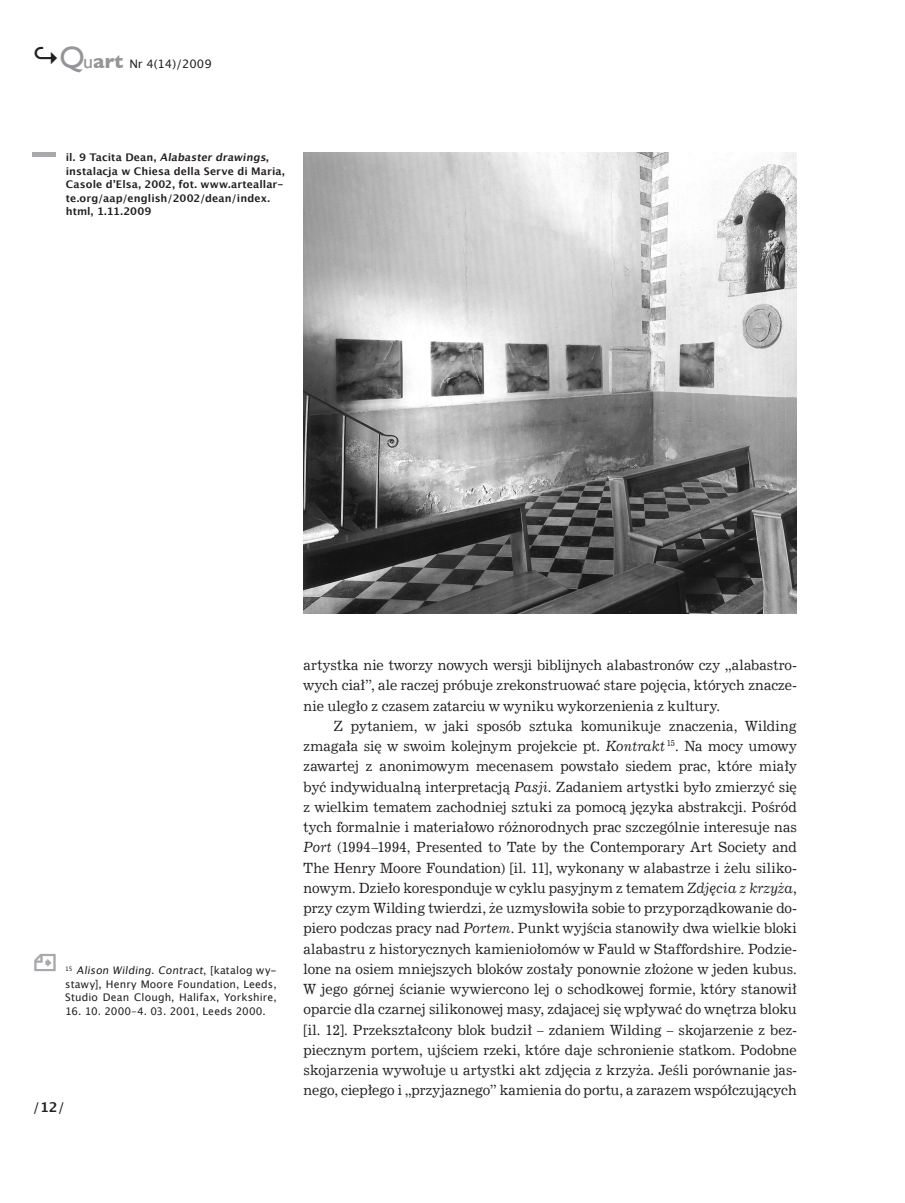
<style>
.page{position:relative;width:905px;height:1203px;background:#fff}
.page>*{position:absolute;margin:0;border:0;box-sizing:border-box;transform-origin:0 0}
.t1{font:14.1px "News 702 EU";letter-spacing:.005em;color:#231f20;scale:.94 1}
.t2{font:13.5px "Lucida Grande";color:#231f20}
.t3{font:11.7px "Lucida Grande";color:#231f20}
.t4{font:700 10.5px/13.5px "Lucida Grande";letter-spacing:.01em;color:#231f20}
.t5{font:10.5px/13.5px "Lucida Grande";letter-spacing:.015em;color:#231f20;text-align:justify}
.s1{font-weight:700;font-size:27px}
.s2{font-family:"Gill Sans";font-size:30.9px;color:#939598}
.s3{font-family:"Gill Sans";font-size:19.8px;color:#939598}
.s4{font-family:"Gill Sans";font-weight:700;font-size:19.8px;color:#939598}
.s5{font-weight:700}
.s6{font-style:italic}
</style>
<div class="page">
<img style="left:304px;top:152px;width:493px;height:461px">
<div style="left:32px;top:152px;width:24px;height:5px;background:#a8a9ad"></div>
<p class="t3" style="left:32px;top:57px;width:181px"><span class="s1">↪</span><span class="s2">Q</span><span class="s3">u</span><span class="s4">art</span> Nr 4(14)/2009</p>
<p class="t4" style="left:66px;top:151px;width:220px">i l . 9 Tac i t a D e a n , Alabaster drawings, instalacja w Chiesa della Serve di Maria, Casole d’Elsa, 2002, fot. www.arteallar&shy;te.org/aap/english/2002/dean/index. html, 1.11.2009</p>
<p class="t5" style="left:65px;top:963px;width:213px"><sup>1</sup> <sup>5</sup> Alison Wilding. Contract, [ kata l o g wy&shy;stawy], Henry Moore Foundation, Leeds, Studio Dean Clough, Halifax, Yorkshire,</p>
<p class="t5" style="left:65px;top:1004px;width:202px">16. 10. 2000–4. 03. 2001, Leeds 2000.</p>
<p class="t2" style="left:33px;top:1099px;width:33px">/<span class="s5">12</span>/</p>
<p class="t1" style="left:304px;top:656px;width:526px">artystka nie tworzy nowych wersji biblijnych alabastronów czy „alabastro-</p>
<p class="t1" style="left:304px;top:676px;width:526px">wych ciał”, ale raczej próbuje zrekonstruować stare pojęcia, których znacze-</p>
<p class="t1" style="left:304px;top:696px;width:445px">nie uległo z czasem zatarciu w wyniku wykorzenienia z kultury.</p>
<p class="t1" style="left:333px;top:717px;width:495px">Z pytaniem, w jaki sposób sztuka komunikuje znaczenia, Wilding</p>
<p class="t1" style="left:304px;top:737px;width:526px">zmagała się w swoim kolejnym projekcie pt. <span class="s6">Kontrakt</span> <sup>15</sup>. Na mocy umowy</p>
<p class="t1" style="left:304px;top:757px;width:526px">zawartej z anonimowym mecenasem powstało siedem prac, które miały</p>
<p class="t1" style="left:304px;top:777px;width:526px">być indywidualną interpretacją <span class="s6">Pasji</span>. Zadaniem artystki było zmierzyć się</p>
<p class="t1" style="left:304px;top:798px;width:526px">z wielkim tematem zachodniej sztuki za pomocą języka abstrakcji. Pośród</p>
<p class="t1" style="left:304px;top:818px;width:526px">tych formalnie i materiałowo różnorodnych prac szczególnie interesuje nas</p>
<p class="t1" style="left:304px;top:838px;width:526px"><span class="s6">Port</span> (1994–1994, Presented to Tate by the Contemporary Art Society and</p>
<p class="t1" style="left:304px;top:858px;width:526px">The Henry Moore Foundation) [il. 11], wykonany w alabastrze i żelu siliko-</p>
<p class="t1" style="left:304px;top:879px;width:526px">nowym. Dzieło koresponduje w cyklu pasyjnym z tematem <span class="s6">Zdjęcia z krzyża</span>,</p>
<p class="t1" style="left:304px;top:899px;width:526px">przy czym Wilding twierdzi, że uzmysłowiła sobie to przyporządkowanie do-</p>
<p class="t1" style="left:304px;top:919px;width:526px">piero podczas pracy nad <span class="s6">Portem</span>. Punkt wyjścia stanowiły dwa wielkie bloki</p>
<p class="t1" style="left:304px;top:939px;width:526px">alabastru z historycznych kamieniołomów w Fauld w Staffordshire. Podzie-</p>
<p class="t1" style="left:304px;top:960px;width:526px">lone na osiem mniejszych bloków zostały ponownie złożone w jeden kubus.</p>
<p class="t1" style="left:304px;top:980px;width:526px">W jego górnej ścianie wywiercono lej o schodkowej formie, który stanowił</p>
<p class="t1" style="left:304px;top:1000px;width:526px">oparcie dla czarnej silikonowej masy, zdajacej się wpływać do wnętrza bloku</p>
<p class="t1" style="left:304px;top:1020px;width:526px">[il. 12]. Przekształcony blok budził – zdaniem Wilding – skojarzenie z bez-</p>
<p class="t1" style="left:304px;top:1041px;width:526px">piecznym portem, ujściem rzeki, które daje schronienie statkom. Podobne</p>
<p class="t1" style="left:304px;top:1061px;width:526px">skojarzenia wywołuje u artystki akt zdjęcia z krzyża. Jeśli porównanie jas-</p>
<p class="t1" style="left:304px;top:1081px;width:526px">nego, ciepłego i „przyjaznego” kamienia do portu, a zarazem współczujących</p>
</div>
